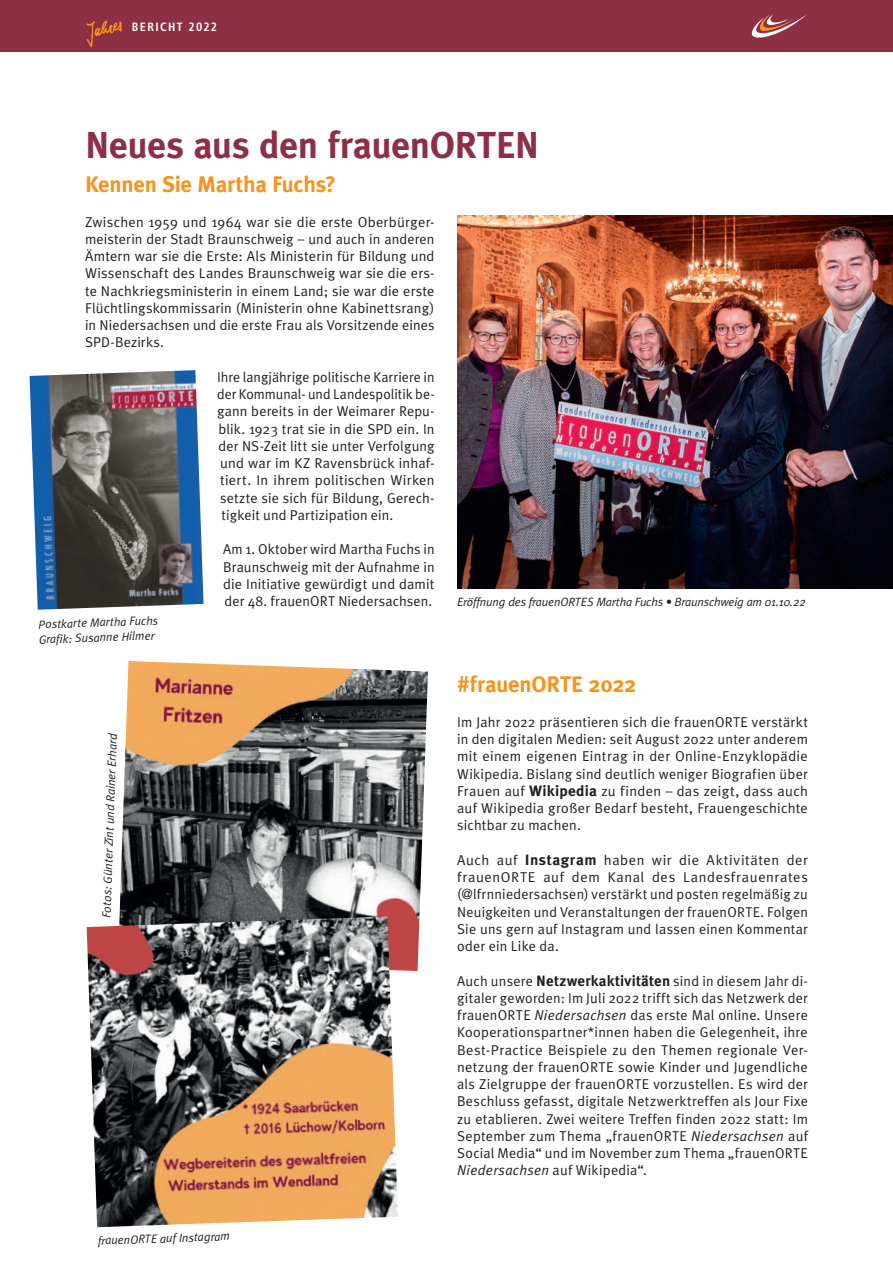
<style>
.page{position:relative;width:893px;height:1263px;background:#fff}
.page>*{position:absolute;margin:0;border:0;box-sizing:border-box;transform-origin:0 0}
.t1{font:700 37.5px "Meta Plus";letter-spacing:-.01em;color:#8d2f45}
.t2{font:700 22.5px "Meta Plus";letter-spacing:-.01em;color:#f7931d}
.t3{font:14.25px/17.2px "Meta Plus Normal";letter-spacing:.01em;color:#231f20;text-align:justify}
.t4{font:italic 12px/15px "Meta Plus Normal";letter-spacing:-.01em;color:#231f20}
.t5{font:700 condensed 12px "Frutiger";letter-spacing:.115em;color:#fff}
.s1{font-family:"Meta Plus";font-weight:700;font-size:15px}
.s2{font-style:italic}
</style>
<div class="page">
<div style="left:0;top:0;width:893px;height:51px;background:#8d2f45"></div>
<img style="left:86px;top:21px;width:36px;height:26px">
<svg style="left:751px;top:14px;width:56px;height:24px"></svg>
<img style="left:30px;top:370px;width:174px;height:240px">
<img style="left:457px;top:215px;width:436px;height:374px">
<img style="left:119px;top:661px;width:309px;height:310px">
<img style="left:87px;top:916px;width:311px;height:311px">
<p class="t5" style="left:132px;top:20px;width:87px">BERICHT 2022</p>
<h1 class="t1" style="left:85px;top:123px;width:456px">Neues aus den frauenORTEN</h1>
<h2 class="t2" style="left:85px;top:171px;width:253px">Kennen Sie Martha Fuchs?</h2>
<p class="t3" style="left:85px;top:213px;width:351px">Zwischen 1959 und 1964 war sie die erste Oberbürger&shy;meisterin der Stadt Braunschweig – und auch in anderen Ämtern war sie die Erste: Als Ministerin für Bildung und Wissenschaft des Landes Braunschweig war sie die ers&shy;te Nachkriegsministerin in einem Land; sie war die erste Flüchtlingskommissarin (Ministerin ohne Kabinettsrang) in Niedersachsen und die erste Frau als Vorsitzende eines SPD-Bezirks.</p>
<p class="t3" style="left:217px;top:368px;width:219px">Ihre langjährige politische Karriere in</p>
<p class="t3" style="left:217px;top:385px;width:219px">der Kommunal- und Landespolitik be-</p>
<p class="t3" style="left:217px;top:403px;width:217px">gann bereits in der Weimarer Repu-</p>
<p class="t3" style="left:219px;top:420px;width:218px">blik. 1923 trat sie in die SPD ein. In</p>
<p class="t3" style="left:219px;top:437px;width:217px">der NS-Zeit litt sie unter Verfolgung</p>
<p class="t3" style="left:220px;top:454px;width:216px">und war im KZ Ravensbrück inhaf-</p>
<p class="t3" style="left:220px;top:472px;width:216px">tiert. In ihrem politischen Wirken</p>
<p class="t3" style="left:220px;top:489px;width:216px">setzte sie sich für Bildung, Gerech-</p>
<p class="t3" style="left:222px;top:506px;width:173px">tigkeit und Partizipation ein.</p>
<p class="t3" style="left:223px;top:541px;width:213px">Am 1. Oktober wird Martha Fuchs in Braunschweig mit der Aufnahme in die Initiative gewürdigt und damit der 48. frauenORT Niedersachsen.</p>
<p class="t4" style="left:38px;top:617px;width:121px;rotate:-2deg">Postkarte Martha Fuchs<br>Grafik: Susanne Hilmer</p>
<p class="t4" style="left:99px;top:917px;width:186px;rotate:-88deg">Fotos: Günter Zint und Rainer Erhard</p>
<p class="t4" style="left:98px;top:1233px;width:133px;rotate:-2deg">frauenORTE auf Instagram</p>
<p class="t4" style="left:457px;top:594px;width:350px">Eröffnung des frauenORTES Martha Fuchs • Braunschweig am 01.10.22</p>
<h2 class="t2" style="left:457px;top:671px;width:181px">#frauenORTE 2022</h2>
<p class="t3" style="left:457px;top:713px;width:352px">Im Jahr 2022 präsentieren sich die frauenORTE verstärkt in den digitalen Medien: seit August 2022 unter anderem mit einem eigenen Eintrag in der Online-Enzyklopädie Wikipedia. Bislang sind deutlich weniger Biografien über Frauen auf <span class="s1">Wikipedia</span> zu finden – das zeigt, dass auch auf Wikipedia großer Bedarf besteht, Frauengeschichte sichtbar zu machen.</p>
<p class="t3" style="left:457px;top:851px;width:352px">Auch auf <span class="s1">Instagram</span> haben wir die Aktivitäten der frauenORTE auf dem Kanal des Landesfrauenrates (@lfrnniedersachsen) verstärkt und posten regelmäßig zu Neuigkeiten und Veranstaltungen der frauenORTE. Folgen Sie uns gern auf Instagram und lassen einen Kommentar oder ein Like da.</p>
<p class="t3" style="left:457px;top:972px;width:352px">Auch unsere <span class="s1">Netzwerkaktivitäten</span> sind in diesem Jahr di&shy;gitaler geworden: Im Juli 2022 trifft sich das Netzwerk der frauenORTE <span class="s2">Niedersachsen</span> das erste Mal online. Unsere Kooperationspartner*innen haben die Gelegenheit, ihre Best-Practice Beispiele zu den Themen regionale Ver&shy;netzung der frauenORTE sowie Kinder und Jugendliche als Zielgruppe der frauenORTE vorzustellen. Es wird der Beschluss gefasst, digitale Netzwerktreffen als Jour Fixe zu etablieren. Zwei weitere Treffen finden 2022 statt: Im September zum Thema „frauenORTE <span class="s2">Niedersachsen</span> auf Social Media“ und im November zum Thema „frauenORTE <span class="s2">Niedersachsen</span> auf Wikipedia“.</p>
</div>
